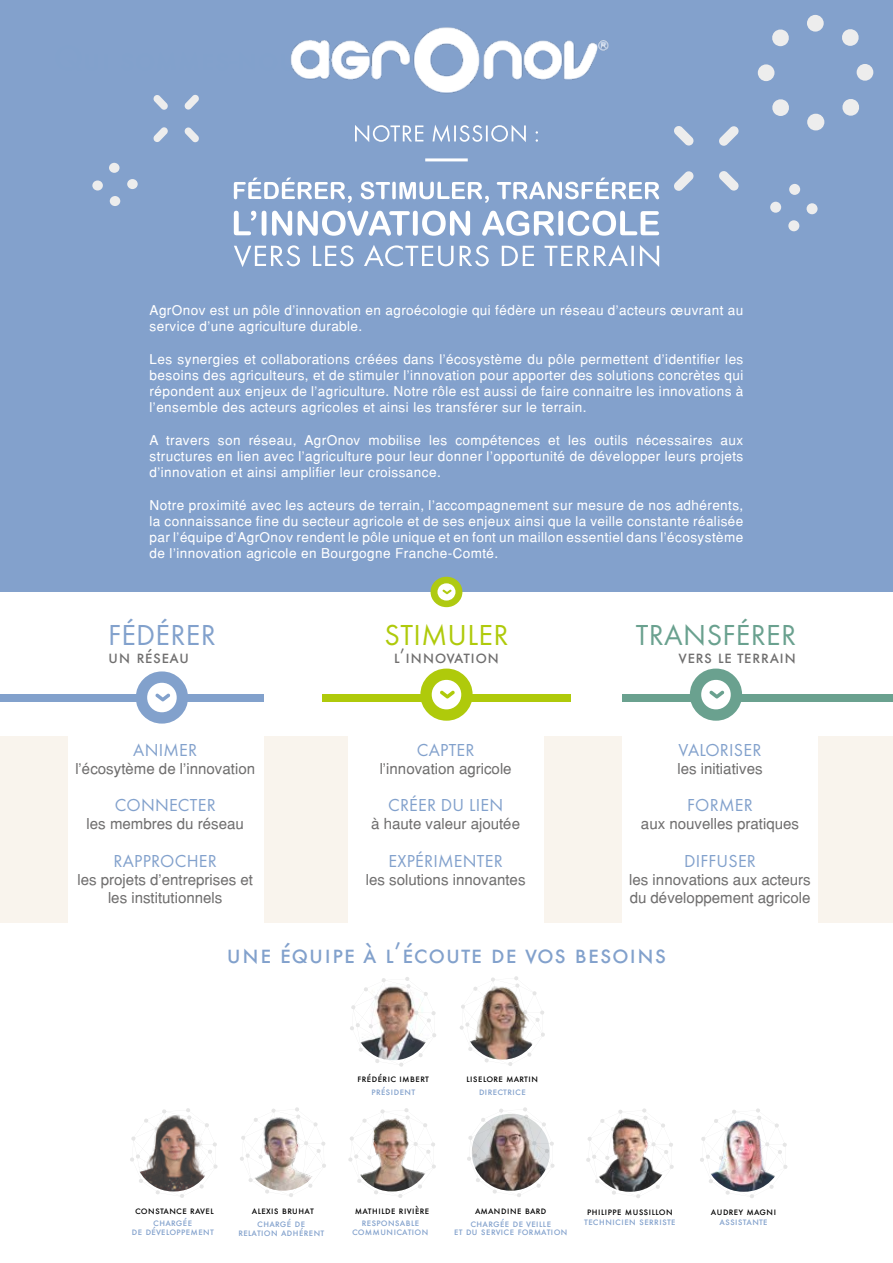
<style>
.page{position:relative;width:893px;height:1263px;background:#fff}
.page>*{position:absolute;margin:0;border:0;box-sizing:border-box;transform-origin:0 0}
.t1{font:30px "Futura SCTOT";letter-spacing:.01em;color:#82a1cc}
.t2{font:30px "Futura SCTOT";letter-spacing:.015em;color:#6aa18f}
.t3{font:30px "Futura SCTOT";letter-spacing:.015em;color:#afca0b}
.t4{font:21px "Futura SCTOT";color:#706f6f}
.t5{font:18px "Futura SCTOT";letter-spacing:.015em;color:#82a1cc}
.t6{font:15px/18px "Helvetica";color:#706f6f}
.t7{font:13.5px/16.2px "Helvetica";letter-spacing:.03em;color:#fff;text-align:justify}
.t8{font:12.3px/9px "Futura SCTOT";color:#82a1cc;text-align:center}
.t9{font:12.3px "Futura SCTOT";color:#000}
</style>
<div class="page">
<hr style="left:892px;top:1169px;width:1px;height:94px;background:#ead4b7">
<div style="left:0;top:0;width:893px;height:592px;background:#83a1cc"></div>
<img style="left:290px;top:27px;width:319px;height:67px">
<svg style="left:674px;top:126px;width:65px;height:65px"></svg>
<svg style="left:770px;top:184px;width:48px;height:47px"></svg>
<svg style="left:758px;top:15px;width:115px;height:115px"></svg>
<svg style="left:153px;top:94px;width:46px;height:49px"></svg>
<svg style="left:92px;top:163px;width:46px;height:43px"></svg>
<svg style="left:431px;top:577px;width:31px;height:30px"></svg>
<svg style="left:234px;top:245px;width:425px;height:22px"></svg>
<svg style="left:234px;top:211px;width:425px;height:25px"></svg>
<svg style="left:355px;top:125px;width:183px;height:17px"></svg>
<hr style="left:425px;top:158px;width:43px;height:3px;background:#fff">
<svg style="left:234px;top:178px;width:425px;height:25px"></svg>
<svg style="left:460px;top:976px;width:85px;height:90px"></svg>
<img style="left:464px;top:983px;width:76px;height:76px">
<svg style="left:350px;top:977px;width:86px;height:90px"></svg>
<div style="left:0;top:736px;width:893px;height:187px;background:#f9f4ed"></div>
<div style="left:349px;top:717px;width:195px;height:218px;background:#fff"></div>
<div style="left:622px;top:717px;width:196px;height:218px;background:#fff"></div>
<div style="left:68px;top:717px;width:196px;height:218px;background:#fff"></div>
<div style="left:0;top:694px;width:264px;height:7px;background:#82a1cc"></div>
<div style="left:322px;top:694px;width:248px;height:7px;background:#afca0b"></div>
<div style="left:622px;top:694px;width:271px;height:7px;background:#6aa18f"></div>
<svg style="left:136px;top:671px;width:52px;height:52px"></svg>
<svg style="left:420px;top:668px;width:53px;height:53px"></svg>
<svg style="left:690px;top:668px;width:52px;height:53px"></svg>
<img style="left:700px;top:1108px;width:88px;height:90px">
<svg style="left:586px;top:1108px;width:88px;height:90px"></svg>
<svg style="left:240px;top:1107px;width:86px;height:90px"></svg>
<svg style="left:348px;top:1108px;width:88px;height:90px"></svg>
<svg style="left:130px;top:1108px;width:88px;height:90px"></svg>
<svg style="left:467px;top:1107px;width:88px;height:90px"></svg>
<p class="t7" style="left:150px;top:302px;width:595px">AgrOnov est un pôle d’innovation en agroécologie qui fédère un réseau d’acteurs œuvrant au service d’une agriculture durable.</p>
<p class="t7" style="left:150px;top:351px;width:595px">Les synergies et collaborations créées dans l’écosystème du pôle permettent d’identifier les besoins des agriculteurs, et de stimuler l’innovation pour apporter des solutions concrètes qui répondent aux enjeux de l’agriculture. Notre rôle est aussi de faire connaitre les innovations à l’ensemble des acteurs agricoles et ainsi les transférer sur le terrain.</p>
<p class="t7" style="left:150px;top:432px;width:595px">A travers son réseau, AgrOnov mobilise les compétences et les outils nécessaires aux structures en lien avec l’agriculture pour leur donner l’opportunité de développer leurs projets d’innovation et ainsi amplifier leur croissance.</p>
<p class="t7" style="left:150px;top:497px;width:595px">Notre proximité avec les acteurs de terrain, l’accompagnement sur mesure de nos adhérents, la connaissance fine du secteur agricole et de ses enjeux ainsi que la veille constante réalisée par l’équipe d’AgrOnov rendent le pôle unique et en font un maillon essentiel dans l’écosystème de l’innovation agricole en Bourgogne Franche-Comté.</p>
<h1 class="t1" style="left:108px;top:618px;width:109px">FÉDÉRER</h1>
<h1 class="t3" style="left:384px;top:618px;width:126px">STIMULER</h1>
<h1 class="t2" style="left:636px;top:618px;width:162px">TRANSFÉRER</h1>
<h2 class="t4" style="left:108px;top:644px;width:83px">un réseau</h2>
<h2 class="t4" style="left:394px;top:644px;width:107px">l’innovation</h2>
<h2 class="t4" style="left:679px;top:644px;width:119px">vers le terrain</h2>
<h3 class="t5" style="left:133px;top:740px;width:65px">ANIMER</h3>
<p class="t6" style="left:75px;top:760px;width:181px">l’écosytème de l’innovation</p>
<h3 class="t5" style="left:115px;top:795px;width:102px">CONNECTER</h3>
<p class="t6" style="left:87px;top:815px;width:159px">les membres du réseau</p>
<h3 class="t5" style="left:114px;top:850px;width:105px">RAPPROCHER</h3>
<p class="t6" style="left:78px;top:870px;width:177px;text-align:center">les projets d’entreprises et les institutionnels</p>
<h3 class="t5" style="left:417px;top:740px;width:59px">CAPTER</h3>
<p class="t6" style="left:380px;top:760px;width:134px">l’innovation agricole</p>
<h3 class="t5" style="left:388px;top:795px;width:117px">CRÉER DU LIEN</h3>
<p class="t6" style="left:371px;top:815px;width:150px">à haute valeur ajoutée</p>
<h3 class="t5" style="left:389px;top:850px;width:116px">EXPÉRIMENTER</h3>
<p class="t6" style="left:366px;top:870px;width:161px">les solutions innovantes</p>
<h3 class="t5" style="left:679px;top:740px;width:84px">VALORISER</h3>
<p class="t6" style="left:677px;top:760px;width:87px">les initiatives</p>
<h3 class="t5" style="left:687px;top:795px;width:67px">FORMER</h3>
<p class="t6" style="left:641px;top:815px;width:160px">aux nouvelles pratiques</p>
<h3 class="t5" style="left:684px;top:850px;width:73px">DIFFUSER</h3>
<p class="t6" style="left:629px;top:870px;width:183px">les innovations aux acteurs du développement agricole</p>
<h1 class="t1" style="left:226px;top:936px;width:442px">une équipe à l’écoute de vos besoins</h1>
<p class="t9" style="left:357px;top:1071px;width:73px">frédéric imbert</p>
<p class="t8" style="left:371px;top:1087px;width:46px">président</p>
<p class="t9" style="left:466px;top:1071px;width:74px">liselore martin</p>
<p class="t8" style="left:479px;top:1087px;width:49px">directrice</p>
<p class="t9" style="left:135px;top:1203px;width:80px">constance ravel</p>
<p class="t9" style="left:252px;top:1202px;width:64px">alexis bruhat</p>
<p class="t9" style="left:355px;top:1203px;width:76px">mathilde rivière</p>
<p class="t9" style="left:475px;top:1202px;width:73px">amandine bard</p>
<p class="t8" style="left:454px;top:1218px;width:115px">chargée de veille<br>et du service formation</p>
<p class="t9" style="left:587px;top:1203px;width:88px">philippe mussillon</p>
<p class="t8" style="left:132px;top:1218px;width:84px">chargée<br>de développement</p>
<p class="t8" style="left:238px;top:1218px;width:88px">chargé de relation adhérent</p>
<p class="t8" style="left:362px;top:1218px;width:59px">responsable</p>
<p class="t8" style="left:584px;top:1217px;width:93px">technicien serriste</p>
<p class="t8" style="left:352px;top:1227px;width:78px">communication</p>
<p class="t9" style="left:711px;top:1203px;width:67px">audrey magni</p>
<p class="t8" style="left:720px;top:1217px;width:50px">assistante</p>
</div>
